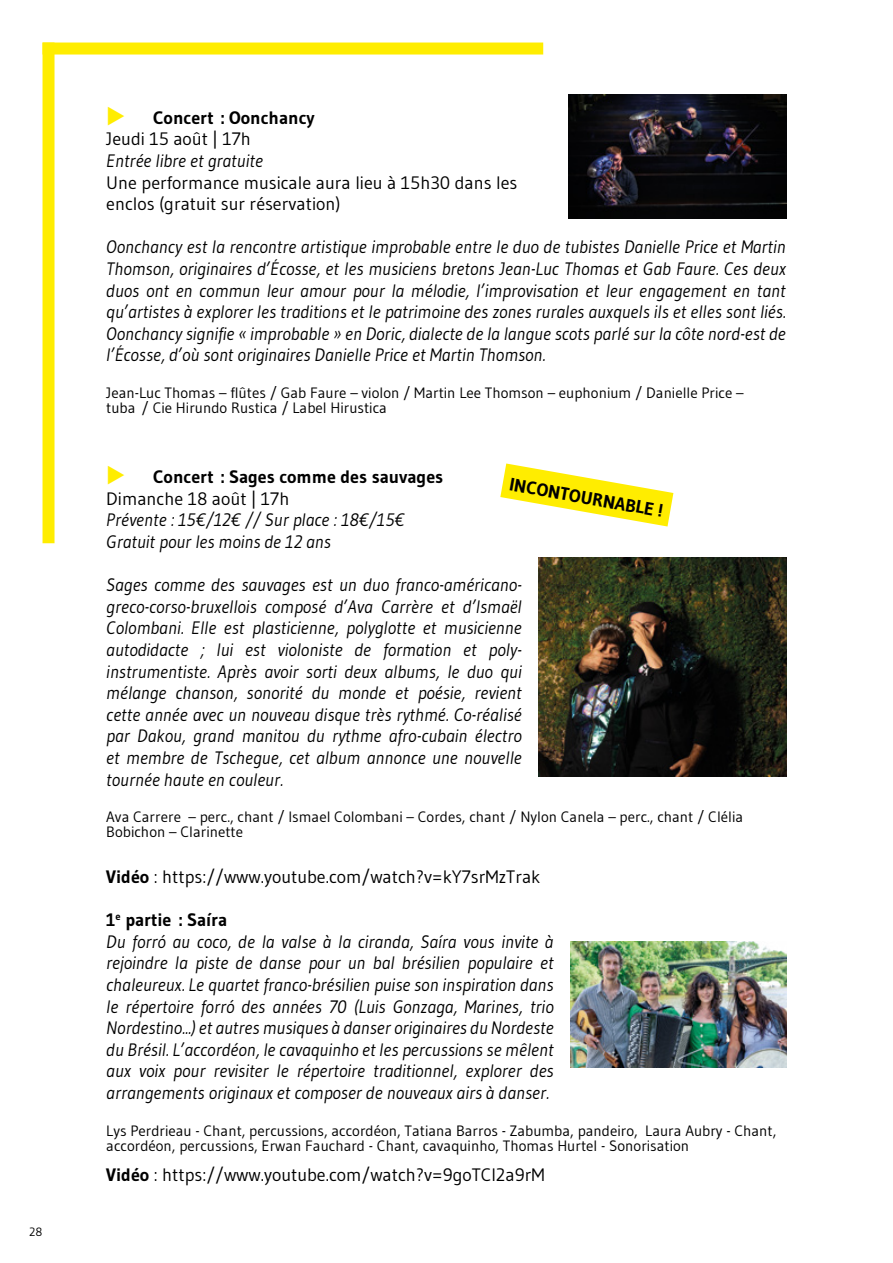
<style>
.page{position:relative;width:893px;height:1263px;background:#fff}
.page>*{position:absolute;margin:0;border:0;box-sizing:border-box;transform-origin:0 0}
.t1{font:italic 18px/21.6px "Gudea";color:#000;text-align:justify}
.t2{font:18px/21.6px "Gudea";color:#000}
.t3{font:700 18px/21.6px "Gudea";color:#000}
.t4{font:15px/15px "Gudea";color:#000}
.t5{font:12px "Gudea";color:#000}
.s1{color:#ffed00}
.s2{font-weight:400}
.s3{font-weight:700}
.s4{font-weight:700;font-style:normal}
</style>
<div class="page">
<div style="left:43px;top:43px;width:12px;height:500px;background:#ffed00"></div>
<div style="left:43px;top:43px;width:500px;height:12px;background:#ffed00"></div>
<img style="left:568px;top:95px;width:219px;height:123px">
<img style="left:539px;top:557px;width:248px;height:220px">
<svg style="left:500px;top:463px;width:173px;height:63px"></svg>
<img style="left:571px;top:942px;width:216px;height:125px">
<p class="t5" style="left:29px;top:1224px;width:15px">28</p>
<p class="t3" style="left:106px;top:107px;width:210px"><span class="s1">◆</span> Concert : Oonchancy<br><span class="s2">Jeudi 15 août | 17h</span></p>
<p class="t1" style="left:106px;top:150px;width:158px">Entrée libre et gratuite</p>
<p class="t2" style="left:106px;top:171px;width:413px">Une performance musicale aura lieu à 15h30 dans les enclos (gratuit sur réservation)</p>
<p class="t1" style="left:106px;top:236px;width:681px">Oonchancy est la rencontre artistique improbable entre le duo de tubistes Danielle Price et Martin Thomson, originaires d’Écosse, et les musiciens bretons Jean-Luc Thomas et Gab Faure. Ces deux duos ont en commun leur amour pour la mélodie, l’improvisation et leur engagement en tant qu’artistes à explorer les traditions et le patrimoine des zones rurales auxquels ils et elles sont liés.<br>Oonchancy signifie « improbable » en Doric, dialecte de la langue scots parlé sur la côte nord-est de l’Écosse, d’où sont originaires Danielle Price et Martin Thomson.</p>
<p class="t4" style="left:106px;top:385px;width:639px">Jean-Luc Thomas – flûtes / Gab Faure – violon / Martin Lee Thomson – euphonium / Danielle Price – tuba / Cie Hirundo Rustica / Label Hirustica</p>
<p class="t3" style="left:106px;top:466px;width:338px"><span class="s1">◆</span> Concert : Sages comme des sauvages<br><span class="s2">Dimanche 18 août | 17h</span></p>
<p class="t1" style="left:106px;top:509px;width:300px">Prévente : 15€/12€ // Sur place : 18€/15€<br>Gratuit pour les moins de 12 ans</p>
<p class="t1" style="left:106px;top:574px;width:417px">Sages comme des sauvages est un duo franco-américano&shy;greco-corso-bruxellois composé d’Ava Carrère et d’Ismaël Colombani. Elle est plasticienne, polyglotte et musicienne autodidacte ; lui est violoniste de formation et poly&shy;instrumentiste. Après avoir sorti deux albums, le duo qui mélange chanson, sonorité du monde et poésie, revient cette année avec un nouveau disque très rythmé. Co-réalisé par Dakou, grand manitou du rythme afro-cubain électro et membre de Tschegue, cet album annonce une nouvelle tournée haute en couleur.</p>
<p class="t4" style="left:106px;top:809px;width:638px">Ava Carrere – perc., chant / Ismael Colombani – Cordes, chant / Nylon Canela – perc., chant / Clélia<br>Bobichon – Clarinette</p>
<p class="t2" style="left:106px;top:865px;width:436px"><span class="s3">Vidéo</span> : https://www.youtube.com/watch?v=kY7srMzTrak</p>
<p class="t1" style="left:106px;top:909px;width:449px;text-align:left"><span class="s4">1</span><sup>e</sup> <span class="s4">partie : Saíra<br></span>Du forró au coco, de la valse à la ciranda, Saíra vous invite à rejoindre la piste de danse pour un bal brésilien populaire et chaleureux. Le quartet franco-brésilien puise son inspiration dans le répertoire forró des années 70 (Luis Gonzaga, Marines, trio Nordestino...) et autres musiques à danser originaires du Nordeste du Brésil. L’accordéon, le cavaquinho et les percussions se mêlent aux voix pour revisiter le répertoire traditionnel, explorer des arrangements originaux et composer de nouveaux airs à danser.</p>
<p class="t4" style="left:106px;top:1122px;width:672px">Lys Perdrieau - Chant, percussions, accordéon, Tatiana Barros - Zabumba, pandeiro, Laura Aubry - Chant, accordéon, percussions, Erwan Fauchard - Chant, cavaquinho, Thomas Hurtel - Sonorisation</p>
<p class="t2" style="left:106px;top:1164px;width:440px"><span class="s3">Vidéo</span> : https://www.youtube.com/watch?v=9goTCl2a9rM</p>
<p class="t3" style="left:512px;top:473px;width:157px;rotate:10deg">INCONTOURNABLE !</p>
</div>
